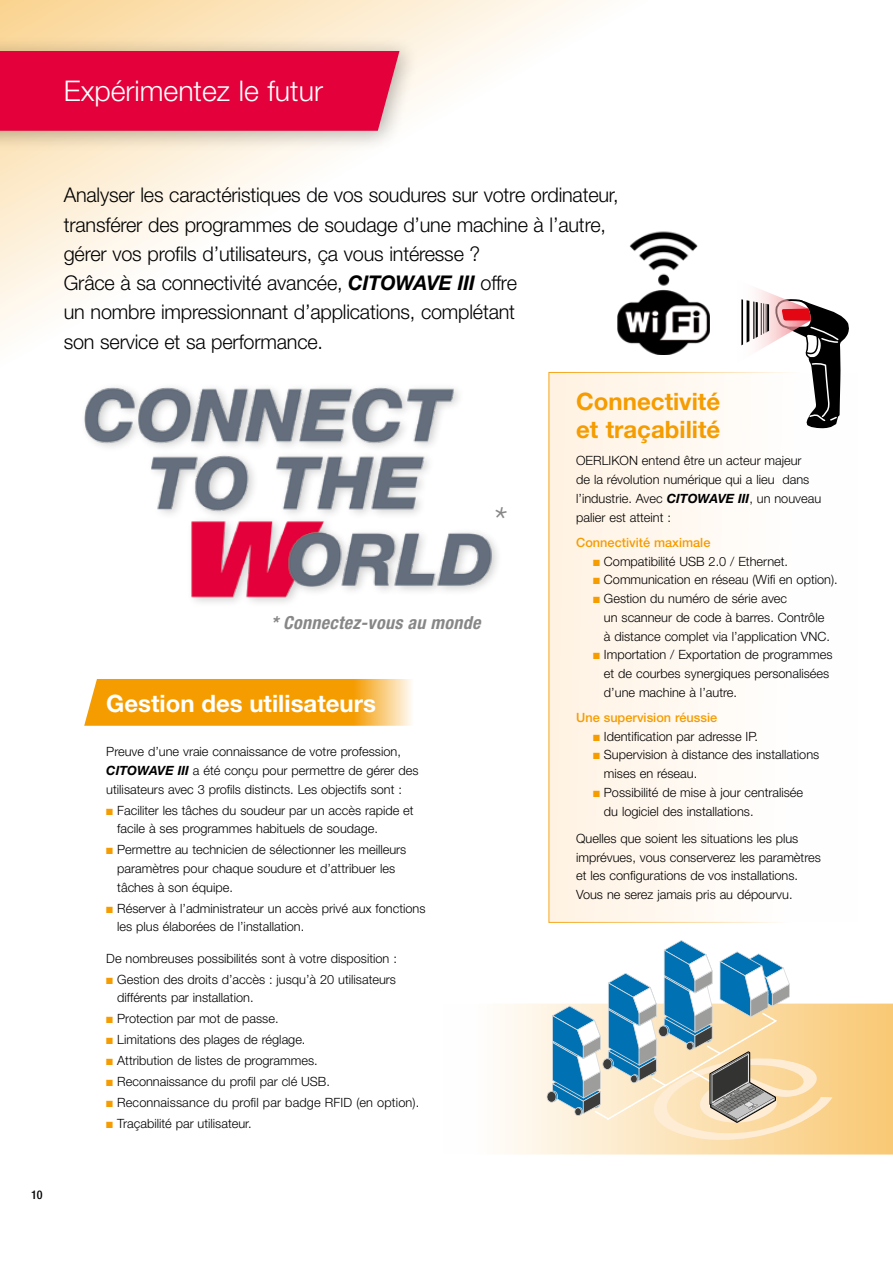
<style>
.page{position:relative;width:893px;height:1263px;background:#fff}
.page>*{position:absolute;margin:0;border:0;box-sizing:border-box;transform-origin:0 0}
.t1{font:italic 300 39px "Helvetica Neue LT Std";color:#878787}
.t2{font:300 28.5px "Helvetica Neue LT Std";color:#fff}
.t3{font:700 24px/28.5px "Helvetica Neue LT Std";color:#f59c00}
.t4{font:700 24px "Helvetica Neue LT Std";color:#fff}
.t5{font:300 20.25px/29.2px "Helvetica Neue LT Std";letter-spacing:-.01em;color:#000}
.t6{font:italic 700 condensed 18px "Helvetica Neue LT Std";letter-spacing:.02em;color:#878787}
.t7{font:300 12.75px/18.8px "Helvetica Neue LT Std";color:#000}
.t8{font:500 12.75px "Helvetica Neue LT Std";color:#f59c00}
.t9{font:500 condensed 12px "Helvetica Neue LT Std";color:#000}
.s1{font-weight:700;font-style:italic}
.s2{color:#f59c00}
</style>
<div class="page">
<svg style="left:502px;top:1003px;width:391px;height:151px;fill:#fef6e8"></svg>
<svg style="left:84px;top:679px;width:328px;height:47px;background:#f6a61c"></svg>
<svg style="left:0;top:0;width:673px;height:549px"></svg>
<div style="left:0;top:35px;width:420px;height:118px;background:#000;opacity:.3"></div>
<div style="left:0;top:51px;width:399px;height:80px;background:#e4003a"></div>
<img style="left:72px;top:372px;width:450px;height:231px">
<div style="left:549px;top:372px;width:310px;height:551px;background:linear-gradient(to right,#fff3e3,#fff)"></div>
<img style="left:618px;top:211px;width:92px;height:143px">
<svg style="left:736px;top:288px;width:114px;height:141px"></svg>
<svg style="left:547px;top:940px;width:325px;height:211px"></svg>
<h2 class="t2" style="left:64px;top:74px;width:261px">Expérimentez le futur</h2>
<p class="t5" style="left:64px;top:180px;width:556px">Analyser les caractéristiques de vos soudures sur votre ordinateur, transférer des programmes de soudage d’une machine à l’autre, gérer vos profils d’utilisateurs, ça vous intéresse ?<br>Grâce à sa connectivité avancée, <span class="s1">CITOWAVE III</span> offre<br>un nombre impressionnant d’applications, complétant<br>son service et sa performance.</p>
<h1 class="t1" style="left:493px;top:498px;width:15px">*</h1>
<h3 class="t6" style="left:271px;top:611px;width:211px">* Connectez-vous au monde</h3>
<h3 class="t4" style="left:106px;top:688px;width:271px">Gestion des utilisateurs</h3>
<p class="t7" style="left:106px;top:742px;width:314px">Preuve d’une vraie connaissance de votre profession,<br><span class="s1">CITOWAVE III</span> a été conçu pour permettre de gérer des utilisateurs avec 3 profils distincts. Les objectifs sont :</p>
<p class="t7" style="left:117px;top:800px;width:298px;text-indent:-11px"><span class="s2">■</span> Faciliter les tâches du soudeur par un accès rapide et facile à ses programmes habituels de soudage.</p>
<p class="t7" style="left:117px;top:840px;width:291px;text-indent:-11px"><span class="s2">■</span> Permettre au technicien de sélectionner les meilleurs paramètres pour chaque soudure et d’attribuer les tâches à son équipe.</p>
<p class="t7" style="left:117px;top:898px;width:310px;text-indent:-11px"><span class="s2">■</span> Réserver à l’administrateur un accès privé aux fonctions les plus élaborées de l’installation.</p>
<p class="t7" style="left:106px;top:949px;width:292px">De nombreuses possibilités sont à votre disposition :</p>
<p class="t7" style="left:117px;top:969px;width:280px;text-indent:-11px"><span class="s2">■</span> Gestion des droits d’accès : jusqu’à 20 utilisateurs différents par installation.</p>
<p class="t7" style="left:106px;top:1009px;width:174px"><span class="s2">■</span> Protection par mot de passe.</p>
<p class="t7" style="left:106px;top:1030px;width:201px"><span class="s2">■</span> Limitations des plages de réglage.</p>
<p class="t7" style="left:106px;top:1051px;width:213px"><span class="s2">■</span> Attribution de listes de programmes.</p>
<p class="t7" style="left:106px;top:1072px;width:225px"><span class="s2">■</span> Reconnaissance du profil par clé USB.</p>
<p class="t7" style="left:106px;top:1093px;width:314px"><span class="s2">■</span> Reconnaissance du profil par badge RFID (en option).</p>
<p class="t7" style="left:106px;top:1113px;width:147px"><span class="s2">■</span> Traçabilité par utilisateur.</p>
<h3 class="t3" style="left:576px;top:386px;width:146px">Connectivité et traçabilité</h3>
<p class="t7" style="left:576px;top:451px;width:247px">OERLIKON entend être un acteur majeur<br>de la révolution numérique qui a lieu dans l’industrie. Avec <span class="s1">CITOWAVE III</span>, un nouveau palier est atteint :</p>
<p class="t8" style="left:576px;top:535px;width:136px">Connectivité maximale</p>
<p class="t7" style="left:593px;top:551px;width:196px"><span class="s2">■</span> Compatibilité USB 2.0 / Ethernet.</p>
<p class="t7" style="left:593px;top:570px;width:246px"><span class="s2">■</span> Communication en réseau (Wifi en option).</p>
<p class="t7" style="left:604px;top:589px;width:227px;text-indent:-11px"><span class="s2">■</span> Gestion du numéro de série avec<br>un scanneur de code à barres. Contrôle à distance complet via l’application VNC.</p>
<p class="t7" style="left:604px;top:645px;width:230px;text-indent:-11px"><span class="s2">■</span> Importation / Exportation de programmes et de courbes synergiques personalisées d’une machine à l’autre.</p>
<p class="t8" style="left:576px;top:710px;width:143px">Une supervision réussie</p>
<p class="t7" style="left:593px;top:726px;width:166px"><span class="s2">■</span> Identification par adresse IP.</p>
<p class="t7" style="left:604px;top:745px;width:217px;text-indent:-11px"><span class="s2">■</span> Supervision à distance des installations mises en réseau.</p>
<p class="t7" style="left:604px;top:783px;width:201px;text-indent:-11px"><span class="s2">■</span> Possibilité de mise à jour centralisée du logiciel des installations.</p>
<p class="t7" style="left:576px;top:829px;width:246px">Quelles que soient les situations les plus imprévues, vous conserverez les paramètres et les configurations de vos installations.<br>Vous ne serez jamais pris au dépourvu.</p>
<p class="t9" style="left:31px;top:1188px;width:13px">10</p>
</div>
